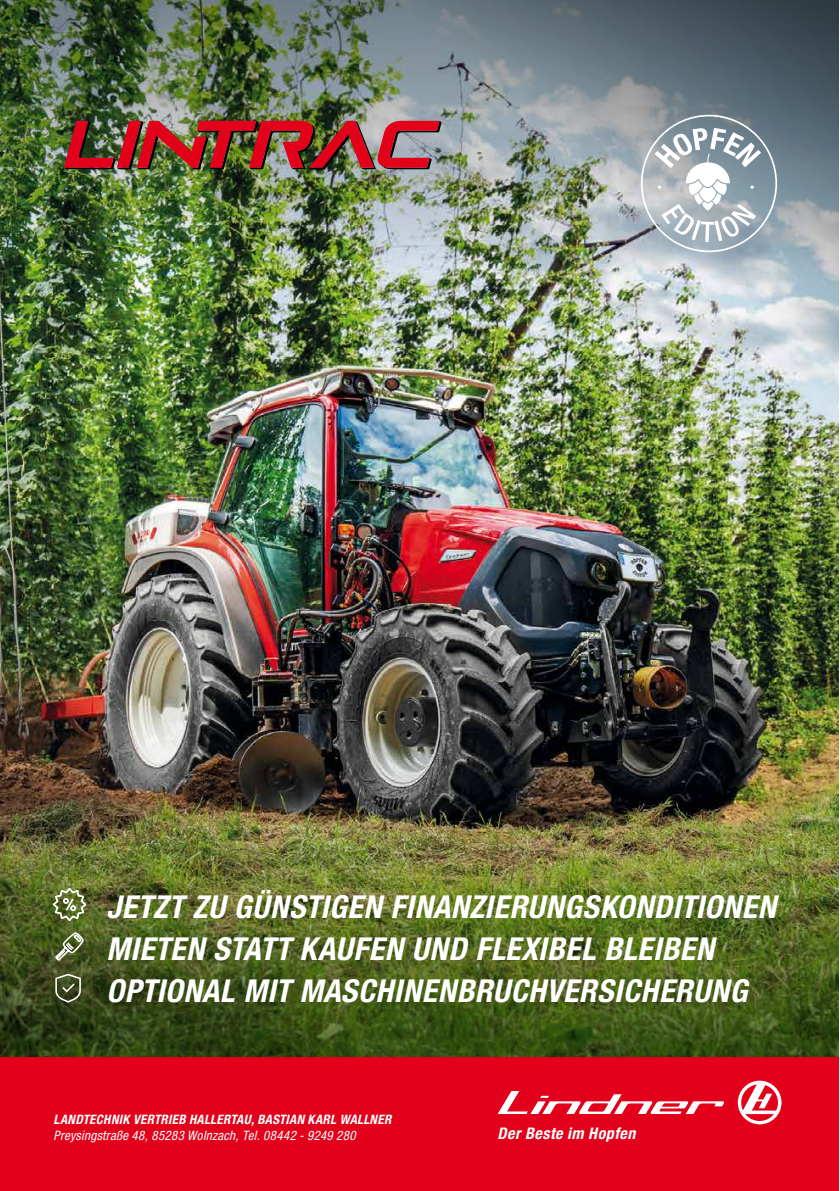
<style>
.page{position:relative;width:840px;height:1191px;background:#fff}
.page>*{position:absolute;margin:0;border:0;box-sizing:border-box;transform-origin:0 0}
.t1{font:italic 700 condensed 31.6px/42px "Helvetica Neue LT Com";letter-spacing:.02em;color:#fff}
.t2{font:italic 700 condensed 16px "Helvetica Neue LT Com";letter-spacing:.035em;color:#fff}
.t3{font:italic condensed 13px "Helvetica Neue LT Com";letter-spacing:.02em;color:#fff}
.t4{font:italic 700 condensed 13px "Helvetica Neue LT Com";letter-spacing:.02em;color:#fff}
</style>
<div class="page">
<img style="left:0;top:302px;width:838px;height:480px">
<img style="left:0;top:782px;width:838px;height:275px">
<div style="left:0;top:1057px;width:838px;height:134px;background:#e2001a"></div>
<svg style="left:55px;top:932px;width:29px;height:28px"></svg>
<svg style="left:53px;top:888px;width:33px;height:32px"></svg>
<svg style="left:55px;top:973px;width:26px;height:29px"></svg>
<svg style="left:737px;top:1080px;width:44px;height:44px"></svg>
<svg style="left:497px;top:1091px;width:226px;height:23px"></svg>
<img style="left:0;top:0;width:251px;height:302px">
<img style="left:251px;top:0;width:587px;height:498px">
<svg style="left:654px;top:128px;width:106px;height:114px"></svg>
<img style="left:64px;top:121px;width:377px;height:48px">
<p class="t1" style="left:106px;top:886px;width:670px">JETZT ZU GÜNSTIGEN FINANZIERUNGSKONDITIONEN<br>MIETEN STATT KAUFEN UND FLEXIBEL BLEIBEN<br>OPTIONAL MIT MASCHINENBRUCHVERSICHERUNG</p>
<p class="t4" style="left:54px;top:1111px;width:339px">LANDTECHNIK VERTRIEB HALLERTAU, BASTIAN KARL WALLNER</p>
<p class="t3" style="left:54px;top:1127px;width:303px">Preysingstraße 48, 85283 Wolnzach, Tel. 08442 - 9249 280</p>
<p class="t2" style="left:497px;top:1123px;width:139px">Der Beste im Hopfen</p>
</div>
